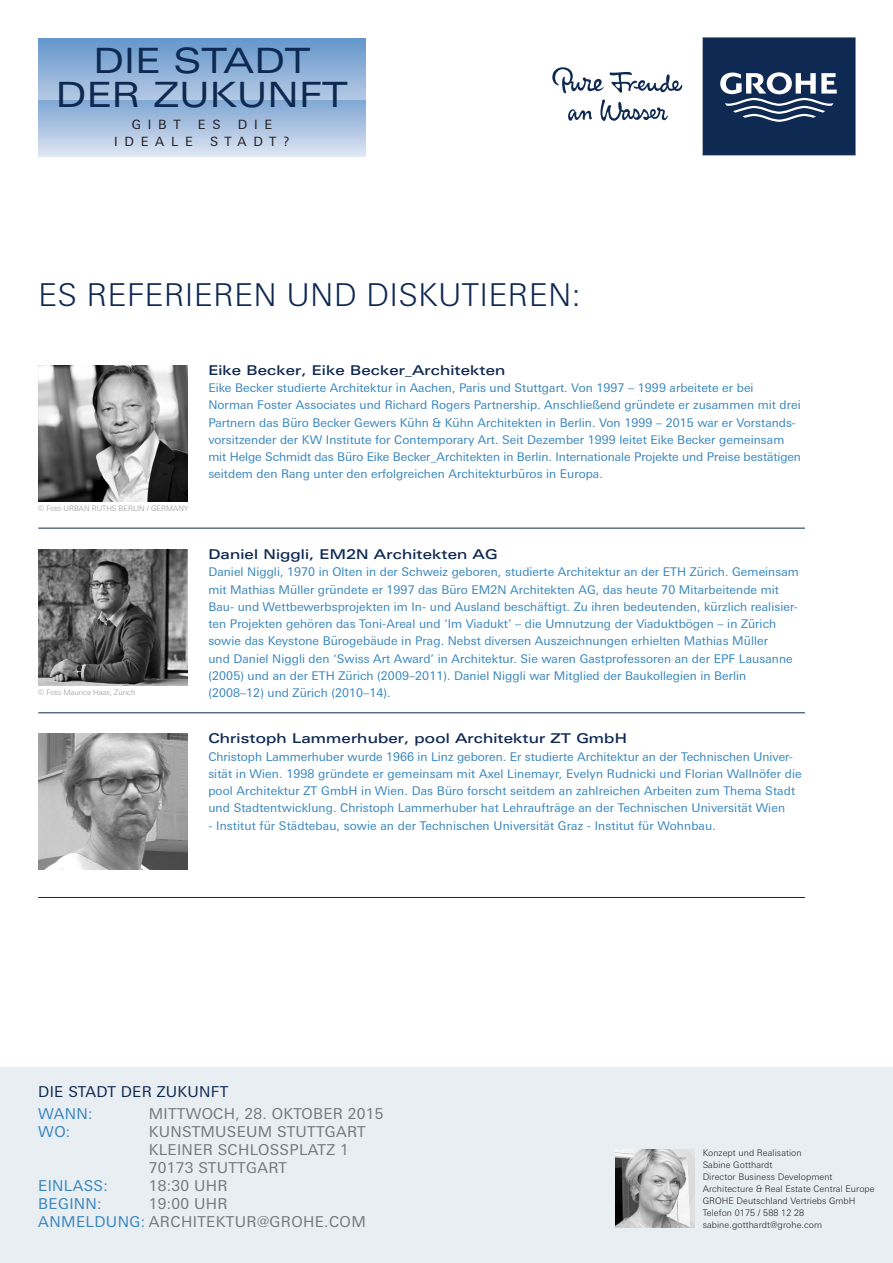
<style>
.page{position:relative;width:893px;height:1263px;background:#fff}
.page>*{position:absolute;margin:0;border:0;box-sizing:border-box;transform-origin:0 0}
.t1{font:34.95px/33.8px "Linotype Univers 440 Extended";letter-spacing:.005em;color:#0e2952;text-align:center}
.t2{font:300 31.5px "Linotype Univers 330";letter-spacing:.01em;color:#0e2952}
.t3{font:15px/18px "Linotype Univers 430";letter-spacing:.02em;color:#76787b}
.t4{font:15px "Linotype Univers 430";letter-spacing:.02em;color:#3786bf}
.t5{font:15px "Linotype Univers 430";letter-spacing:.02em;color:#0e2952}
.t6{font:500 13.5px "Linotype Univers 540 Ex";letter-spacing:.01em;color:#0e2952}
.t7{font:12.75px "Linotype Univers 430";letter-spacing:.525em;color:#231f20}
.t8{font:12px/17.2px "Linotype Univers 430";letter-spacing:.005em;color:#3786bf}
.t9{font:300 9px/12px "Linotype Univers 330";letter-spacing:.01em;color:#231f20}
.t10{font:300 7.5px "Linotype Univers 330";color:#939598}
.s1{font-family:"Menlo"}
.s2{color:#3786bf}
</style>
<div class="page">
<div style="left:0;top:1067px;width:893px;height:196px;background:#e9eef2"></div>
<svg style="left:702px;top:37px;width:154px;height:119px;background:#2a4266"></svg>
<svg style="left:552px;top:67px;width:130px;height:54px"></svg>
<img style="left:616px;top:1149px;width:78px;height:79px">
<img style="left:38px;top:365px;width:149px;height:136px">
<hr style="left:38px;top:528px;width:767px;height:1px;background:#0e2952">
<img style="left:38px;top:549px;width:149px;height:136px">
<hr style="left:38px;top:712px;width:767px;height:1px;background:#0e2952">
<img style="left:38px;top:733px;width:149px;height:136px">
<hr style="left:38px;top:897px;width:767px;height:1px;background:#0e2952">
<img style="left:38px;top:38px;width:328px;height:119px">
<h1 class="t1" style="left:56px;top:44px;width:294px">DIE STADT<br>DER ZUKUNFT</h1>
<p class="t7" style="left:132px;top:117px;width:50px">GIBT</p>
<p class="t7" style="left:198px;top:117px;width:24px">E S</p>
<p class="t7" style="left:238px;top:117px;width:36px">DIE</p>
<p class="t7" style="left:114px;top:134px;width:80px">IDEALE</p>
<p class="t7" style="left:210px;top:134px;width:81px">STADT?</p>
<h2 class="t2" style="left:38px;top:276px;width:544px">ES REFERIEREN UND DISKUTIEREN:</h2>
<p class="t10" style="left:38px;top:504px;width:152px">© Foto URBAN RUTHS BERLIN / GERMANY</p>
<p class="t10" style="left:38px;top:688px;width:99px">© Foto Maurice Haas, Zürich</p>
<p class="t6" style="left:208px;top:362px;width:299px">Eike Becker, Eike Becker_Architekten</p>
<p class="t8" style="left:208px;top:379px;width:594px">Eike Becker studierte Architektur in Aachen, Paris und Stuttgart. Von 1997 – 1999 arbeitete er bei Norman Foster Associates und Richard Rogers Partnership. Anschließend gr<span class="s1">̈</span>undete er zusammen mit drei Partnern das B<span class="s1">̈</span>uro Becker Gewers K<span class="s1">̈</span>uhn &amp; K<span class="s1">̈</span>uhn Architekten in Berlin. Von 1999 – 2015 war er Vorstands&shy;vorsitzender der KW Institute for Contemporary Art. Seit Dezember 1999 leitet Eike Becker gemeinsam mit Helge Schmidt das B<span class="s1">̈</span>uro Eike Becker_Architekten in Berlin. Internationale Projekte und Preise bestätigen seitdem den Rang unter den erfolgreichen Architekturb<span class="s1">̈</span>uros in Europa.</p>
<p class="t6" style="left:208px;top:546px;width:291px">Daniel Niggli, EM2N Architekten AG</p>
<p class="t8" style="left:208px;top:563px;width:592px">Daniel Niggli, 1970 in Olten in der Schweiz geboren, studierte Architektur an der ETH Z<span class="s1">̈</span>urich. Gemeinsam mit Mathias M<span class="s1">̈</span>uller gr<span class="s1">̈</span>undete er 1997 das B<span class="s1">̈</span>uro EM2N Architekten AG, das heute 70 Mitarbeitende mit Bau- und Wettbewerbsprojekten im In- und Ausland beschäftigt. Zu ihren bedeutenden, k<span class="s1">̈</span>urzlich realisier&shy;ten Projekten gehören das Toni-Areal und ‘Im Viadukt’ – die Umnutzung der Viaduktbögen – in Z<span class="s1">̈</span>urich sowie das Keystone B<span class="s1">̈</span>urogebäude in Prag. Nebst diversen Auszeichnungen erhielten Mathias M<span class="s1">̈</span>uller<br>und Daniel Niggli den ‘Swiss Art Award’ in Architektur. Sie waren Gastprofessoren an der EPF Lausanne (2005) und an der ETH Z<span class="s1">̈</span>urich (2009–2011). Daniel Niggli war Mitglied der Baukollegien in Berlin (2008–12) und Z<span class="s1">̈</span>urich (2010–14).</p>
<p class="t6" style="left:208px;top:730px;width:420px">Christoph Lammerhuber, pool Architektur ZT GmbH</p>
<p class="t8" style="left:208px;top:748px;width:595px">Christoph Lammerhuber wurde 1966 in Linz geboren. Er studierte Architektur an der Technischen Univer&shy;sität in Wien. 1998 gründete er gemeinsam mit Axel Linemayr, Evelyn Rudnicki und Florian Wallnöfer die pool Architektur ZT GmbH in Wien. Das Büro forscht seitdem an zahlreichen Arbeiten zum Thema Stadt und Stadtentwicklung. Christoph Lammerhuber hat Lehraufträge an der Technischen Universität Wien</p>
<p class="t8" style="left:208px;top:817px;width:509px">- Institut für Städtebau, sowie an der Technischen Universität Graz - Institut für Wohnbau.</p>
<p class="t5" style="left:38px;top:1083px;width:191px">DIE STADT DER ZUKUNFT</p>
<p class="t4" style="left:38px;top:1105px;width:56px">WANN:</p>
<p class="t3" style="left:149px;top:1105px;width:236px">MITTWOCH, 28. OKTOBER 2015</p>
<p class="t4" style="left:38px;top:1123px;width:34px">WO:</p>
<p class="t3" style="left:149px;top:1123px;width:219px">KUNSTMUSEUM STUTTGART<br>KLEINER SCHLOSSPLATZ 1<br>70173 STUTTGART</p>
<p class="t4" style="left:38px;top:1177px;width:71px">EINLASS:</p>
<p class="t3" style="left:149px;top:1177px;width:80px">18:30 UHR</p>
<p class="t4" style="left:38px;top:1195px;width:65px">BEGINN:</p>
<p class="t3" style="left:38px;top:1195px;width:329px;text-indent:111px">19:00 UHR<br><span class="s2">ANMELDUNG:</span> ARCHITEKTUR@GROHE.COM</p>
<p class="t9" style="left:703px;top:1146px;width:174px">Konzept und Realisation<br>Sabine Gotthardt<br>Director Business Development<br>Architecture &amp; Real Estate Central Europe<br>GROHE Deutschland Vertriebs GmbH<br>Telefon 0175 / 588 12 28 sabine.gotthardt@grohe.com</p>
</div>
